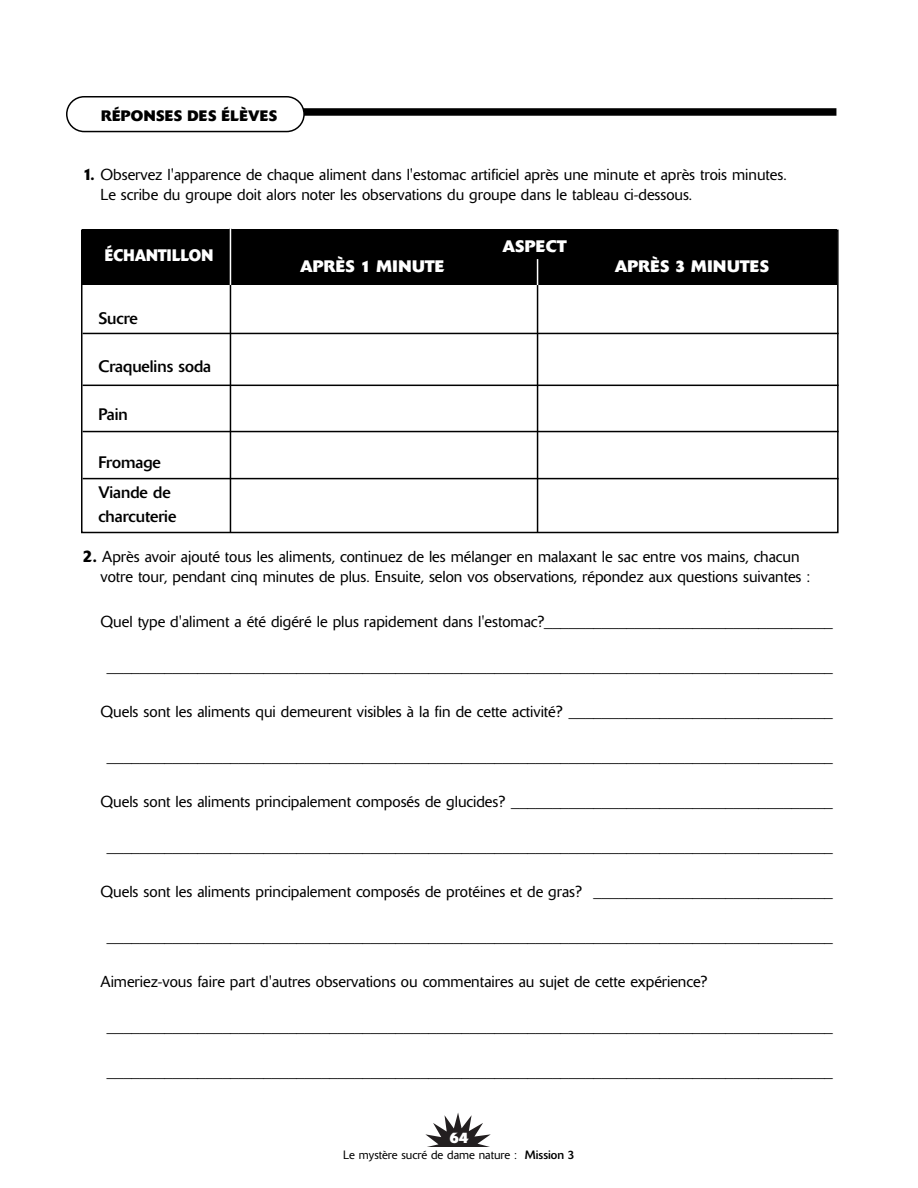
<style>
.page{position:relative;width:918px;height:1188px;background:#fff}
.page>*{position:absolute;margin:0;border:0;box-sizing:border-box;transform-origin:0 0}
.t1{font:300 16.5px "Delta";color:#000}
.t2{font:16.5px/30px "Delta";color:#000}
.t3{font:700 16.5px "Delta";color:#fff}
.t4{font:700 16.5px "Delta";color:#fff;scale:.9 1}
.t5{font:300 15.75px/19.8px "Delta";color:#000}
.t6{font:700 15px "Delta";letter-spacing:.02em;color:#000}
.t7{font:700 15px "Delta";color:#fff}
.t8{font:300 12px "Delta";color:#000}
.s1{font-weight:500;font-size:16.5px}
.s2{font-size:16.5px}
.s3{font-weight:400}
</style>
<div class="page">
<svg style="left:425px;top:1113px;width:66px;height:34px"></svg>
<div style="left:82px;top:108px;width:754px;height:8px;background:#000"></div>
<svg style="left:66px;top:96px;width:239px;height:36px"></svg>
<div style="left:83px;top:230px;width:754px;height:55px;background:#000"></div>
<div style="left:81px;top:230px;width:758px;height:303px;border:2px solid #000"></div>
<hr style="left:230px;top:228px;width:1px;height:304px;background:#000">
<hr style="left:230px;top:225px;width:1px;height:60px;background:#fff">
<hr style="left:83px;top:385px;width:756px;height:1px;background:#000">
<hr style="left:83px;top:431px;width:756px;height:1px;background:#000">
<hr style="left:83px;top:333px;width:756px;height:1px;background:#000">
<hr style="left:83px;top:478px;width:756px;height:1px;background:#000">
<hr style="left:537px;top:283px;width:1px;height:249px;background:#000">
<svg style="left:537px;top:259px;width:1px;height:26px"></svg>
<p class="t6" style="left:101px;top:111px;width:177px">RÉPONSES DES ÉLÈVES</p>
<p class="t5" style="left:100px;top:166px;width:688px;text-indent:-18px"><span class="s1">1.</span> Observez l'apparence de chaque aliment dans l'estomac artificiel après une minute et après trois minutes.<br>Le scribe du groupe doit alors noter les observations du groupe dans le tableau ci-dessous.</p>
<p class="t4" style="left:105px;top:250px;width:122px">ÉCHANTILLON</p>
<p class="t2" style="left:98px;top:305px;width:41px">Sucre</p>
<p class="t2" style="left:98px;top:353px;width:114px">Craquelins soda</p>
<p class="t2" style="left:98px;top:401px;width:31px">Pain</p>
<p class="t2" style="left:98px;top:449px;width:74px">Fromage<br>Viande de</p>
<p class="t2" style="left:98px;top:503px;width:79px">charcuterie</p>
<p class="t3" style="left:502px;top:240px;width:66px">ASPECT</p>
<p class="t3" style="left:300px;top:260px;width:146px">APRÈS 1 MINUTE</p>
<p class="t3" style="left:615px;top:260px;width:156px">APRÈS 3 MINUTES</p>
<p class="t5" style="left:100px;top:548px;width:711px;text-indent:-18px"><span class="s1">2.</span> Après avoir ajouté tous les aliments, continuez de les mélanger en malaxant le sac entre vos mains, chacun votre tour, pendant cinq minutes de plus. Ensuite, selon vos observations, répondez aux questions suivantes :</p>
<p class="t5" style="left:100px;top:613px;width:734px">Quel type d'aliment a été digéré le plus rapidement dans l'estomac?<span class="s2">___________________________________</span></p>
<p class="t1" style="left:107px;top:660px;width:727px">________________________________________________________________________________________</p>
<p class="t5" style="left:100px;top:703px;width:734px">Quels sont les aliments qui demeurent visibles à la fin de cette activité? <span class="s2">________________________________</span></p>
<p class="t1" style="left:107px;top:750px;width:727px">________________________________________________________________________________________</p>
<p class="t5" style="left:100px;top:793px;width:734px">Quels sont les aliments principalement composés de glucides? <span class="s2">_______________________________________</span></p>
<p class="t1" style="left:107px;top:840px;width:727px">________________________________________________________________________________________</p>
<p class="t5" style="left:100px;top:883px;width:734px">Quels sont les aliments principalement composés de protéines et de gras? <span class="s2">_____________________________</span></p>
<p class="t1" style="left:107px;top:930px;width:727px">________________________________________________________________________________________</p>
<p class="t5" style="left:100px;top:973px;width:608px">Aimeriez-vous faire part d'autres observations ou commentaires au sujet de cette expérience?</p>
<p class="t1" style="left:107px;top:1020px;width:727px">________________________________________________________________________________________</p>
<p class="t1" style="left:107px;top:1065px;width:727px">________________________________________________________________________________________</p>
<p class="t7" style="left:450px;top:1133px;width:20px">64</p>
<p class="t8" style="left:343px;top:1151px;width:233px">Le mystère sucré de dame nature : <span class="s3">Mission 3</span></p>
</div>
